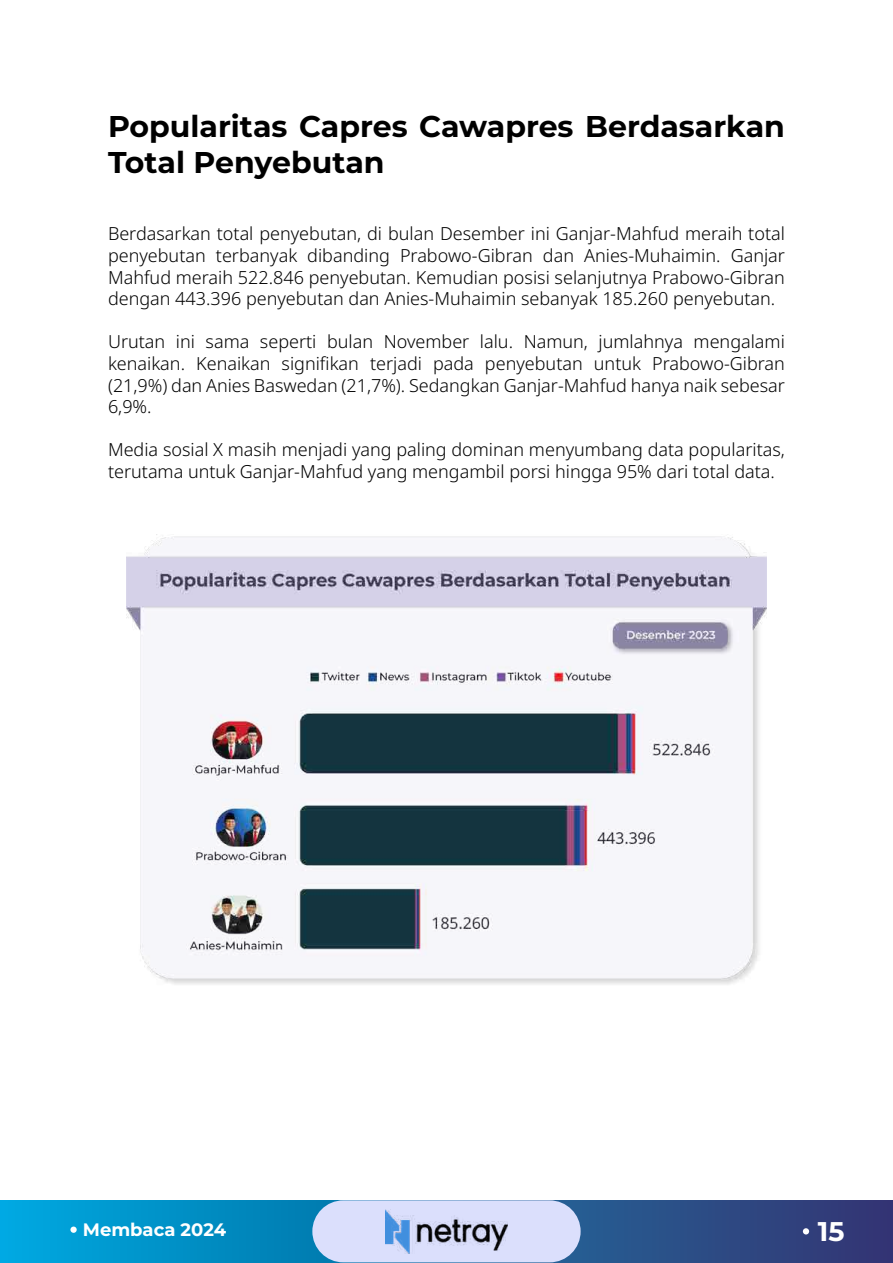
<style>
.page{position:relative;width:893px;height:1263px;background:#fff}
.page>*{position:absolute;margin:0;border:0;box-sizing:border-box;transform-origin:0 0}
.t1{font:700 30px/36px "Montserrat";color:#000}
.t2{font:700 27px "Montserrat";color:#fff}
.t3{font:300 18px/21.6px "Noto Sans";color:#000;text-align:justify}
.t4{font:700 18px "Montserrat";color:#fff}
</style>
<div class="page">
<svg style="left:1px;top:1200px;width:892px;height:63px;background:#166da5"></svg>
<div style="left:312px;top:1200px;width:269px;height:62px;background:#dbdffc;border-radius:31px"></div>
<svg style="left:70px;top:1226px;width:7px;height:7px"></svg>
<svg style="left:803px;top:1228px;width:6px;height:6px"></svg>
<img style="left:386px;top:1209px;width:121px;height:44px">
<img style="left:127px;top:536px;width:639px;height:449px">
<h1 class="t1" style="left:108px;top:108px;width:678px">Popularitas Capres Cawapres Berdasarkan<br>Total Penyebutan</h1>
<p class="t3" style="left:108px;top:223px;width:678px">Berdasarkan total penyebutan, di bulan Desember ini Ganjar-Mahfud meraih total penyebutan terbanyak dibanding Prabowo-Gibran dan Anies-Muhaimin. Ganjar Mahfud meraih 522.846 penyebutan. Kemudian posisi selanjutnya Prabowo-Gibran dengan 443.396 penyebutan dan Anies-Muhaimin sebanyak 185.260 penyebutan.</p>
<p class="t3" style="left:108px;top:331px;width:678px">Urutan ini sama seperti bulan November lalu. Namun, jumlahnya mengalami kenaikan. Kenaikan signifikan terjadi pada penyebutan untuk Prabowo-Gibran (21,9%) dan Anies Baswedan (21,7%). Sedangkan Ganjar-Mahfud hanya naik sebesar 6,9%.</p>
<p class="t3" style="left:108px;top:439px;width:678px">Media sosial X masih menjadi yang paling dominan menyumbang data popularitas, terutama untuk Ganjar-Mahfud yang mengambil porsi hingga 95% dari total data.</p>
<p class="t4" style="left:83px;top:1217px;width:145px">Membaca 2024</p>
<h2 class="t2" style="left:818px;top:1213px;width:28px">15</h2>
</div>
